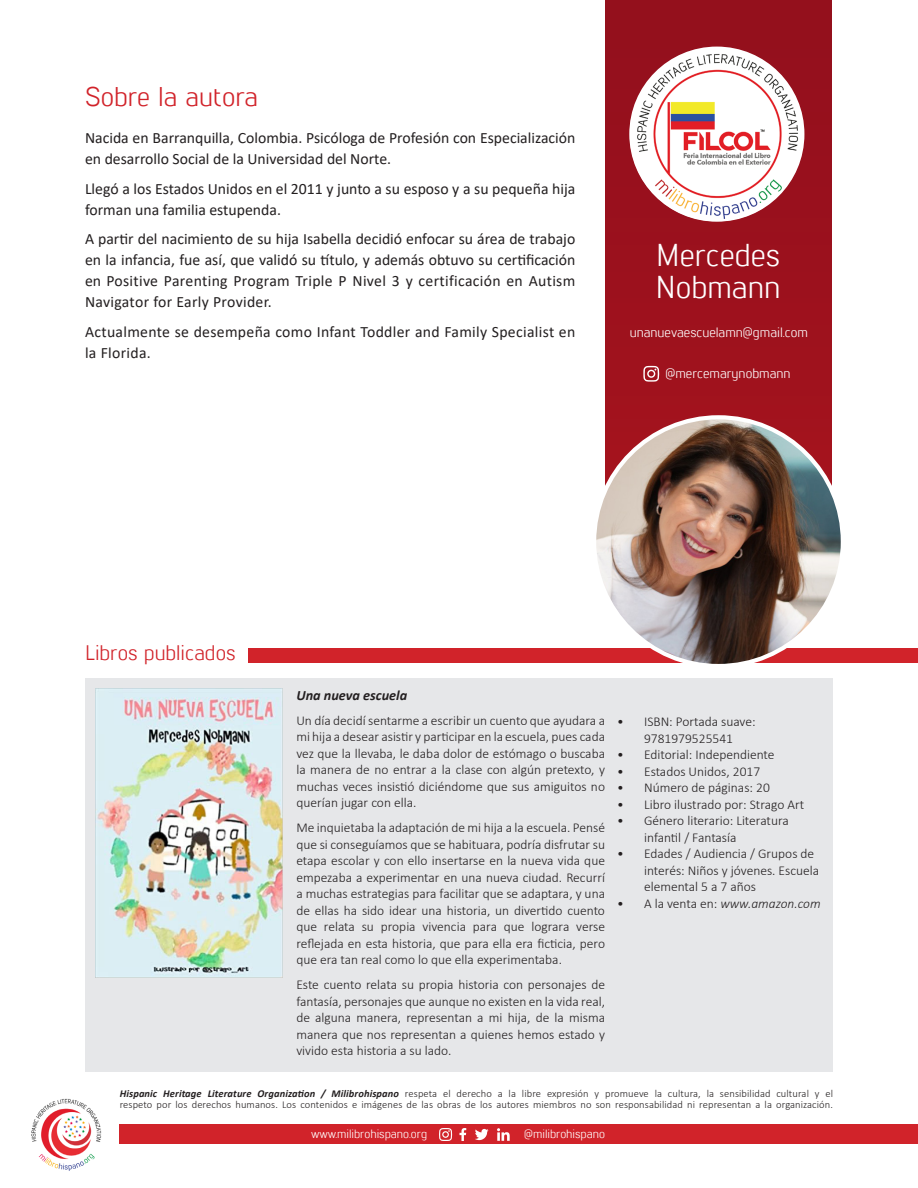
<style>
.page{position:relative;width:918px;height:1188px;background:#fff}
.page>*{position:absolute;margin:0;border:0;box-sizing:border-box;transform-origin:0 0}
.t1{font:31.5px "Lintel";color:#fff}
.t2{font:27px "Lintel";color:#d1232a}
.t3{font:21px "Lintel";color:#d1232a}
.t4{font:15.75px/21px "Calibri";color:#231f20}
.t5{font:15.75px/21px "Calibri";letter-spacing:.02em;color:#231f20}
.t6{font:italic 700 14.25px "Calibri";color:#231f20}
.t7{font:300 13.5px/16.5px "Calibri";color:#231f20;text-align:justify}
.t8{font:13.5px "Lintel";color:#fff}
.t9{font:italic 300 13.5px "Calibri";color:#231f20}
.t10{font:12px "Lintel";color:#fff}
.t11{font:300 10.5px/10.5px "Calibri";letter-spacing:.01em;color:#231f20}
.s1{font-style:normal}
.s2{font-weight:700;font-style:italic}
</style>
<div class="page">
<div style="left:120px;top:1124px;width:798px;height:20px;background:#d1232a"></div>
<img style="left:30px;top:1098px;width:74px;height:73px;border-radius:37px">
<svg style="left:439px;top:1128px;width:13px;height:13px"></svg>
<svg style="left:475px;top:1129px;width:14px;height:11px"></svg>
<svg style="left:459px;top:1128px;width:7px;height:13px"></svg>
<svg style="left:497px;top:1128px;width:13px;height:13px"></svg>
<div style="left:248px;top:648px;width:670px;height:14px;background:#d1232a"></div>
<div style="left:85px;top:678px;width:748px;height:393px;background:#e6e7e9"></div>
<img style="left:95px;top:688px;width:188px;height:289px">
<div style="left:605px;top:0;width:227px;height:564px;background:#9c111d"></div>
<img style="left:594px;top:417px;width:249px;height:249px;border-radius:124px">
<svg style="left:643px;top:366px;width:16px;height:16px"></svg>
<img style="left:629px;top:47px;width:175px;height:175px;border-radius:88px">
<p class="t2" style="left:85px;top:78px;width:175px">Sobre la autora</p>
<p class="t4" style="left:85px;top:127px;width:492px">Nacida en Barranquilla, Colombia. Psicóloga de Profesión con Especialización en desarrollo Social de la Universidad del Norte.</p>
<p class="t4" style="left:85px;top:178px;width:492px">Llegó a los Estados Unidos en el 2011 y junto a su esposo y a su pequeña hija forman una familia estupenda.</p>
<p class="t4" style="left:85px;top:228px;width:492px;text-align:justify">A partir del nacimiento de su hija Isabella decidió enfocar su área de trabajo en la infancia, fue así, que validó su título, y además obtuvo su certificación en Positive Parenting Program Triple P Nivel 3 y certificación en Autism Navigator for Early Provider.</p>
<p class="t5" style="left:85px;top:321px;width:492px">Actualmente se desempeña como Infant Toddler and Family Specialist en la Florida.</p>
<p class="t8" style="left:630px;top:323px;width:180px">unanuevaescuelamn@gmail.com</p>
<p class="t8" style="left:665px;top:364px;width:127px">@mercemarynobmann</p>
<p class="t1" style="left:656px;top:234px;width:126px">Mercedes</p>
<p class="t1" style="left:656px;top:265px;width:126px">Nobmann</p>
<p class="t3" style="left:85px;top:638px;width:152px">Libros publicados</p>
<p class="t6" style="left:296px;top:685px;width:112px">Una nueva escuela</p>
<p class="t7" style="left:296px;top:712px;width:310px">Un día decidí sentarme a escribir un cuento que ayudara a mi hija a desear asistir y participar en la escuela, pues cada vez que la llevaba, le daba dolor de estómago o buscaba la manera de no entrar a la clase con algún pretexto, y muchas veces insistió diciéndome que sus amiguitos no querían jugar con ella.</p>
<p class="t7" style="left:296px;top:819px;width:310px">Me inquietaba la adaptación de mi hija a la escuela. Pensé que si conseguíamos que se habituara, podría disfrutar su etapa escolar y con ello insertarse en la nueva vida que empezaba a experimentar en una nueva ciudad. Recurrí a muchas estrategias para facilitar que se adaptara, y una de ellas ha sido idear una historia, un divertido cuento que relata su propia vivencia para que lograra verse reflejada en esta historia, que para ella era ficticia, pero que era tan real como lo que ella experimentaba.</p>
<p class="t7" style="left:296px;top:976px;width:310px">Este cuento relata su propia historia con personajes de fantasía, personajes que aunque no existen en la vida real, de alguna manera, representan a mi hija, de la misma manera que nos representan a quienes hemos estado y vivido esta historia a su lado.</p>
<p class="t7" style="left:617px;top:713px;width:140px;text-align:center">• ISBN: Portada suave:<br>9781979525541</p>
<p class="t7" style="left:617px;top:746px;width:159px">• Editorial: Independiente</p>
<p class="t7" style="left:617px;top:763px;width:145px">• Estados Unidos, 2017</p>
<p class="t7" style="left:617px;top:779px;width:154px">• Número de páginas: 20</p>
<p class="t7" style="left:617px;top:796px;width:189px">• Libro ilustrado por: Strago Art</p>
<p class="t7" style="left:644px;top:812px;width:146px;text-indent:-27px">• Género literario: Literatura infantil / Fantasía</p>
<p class="t7" style="left:644px;top:845px;width:177px;text-align:left;text-indent:-27px">• Edades / Audiencia / Grupos de interés: Niños y jóvenes. Escuela elemental 5 a 7 años</p>
<p class="t9" style="left:617px;top:895px;width:205px"><span class="s1">• A la venta en:</span> www.amazon.com</p>
<p class="t11" style="left:120px;top:1089px;width:715px"><span class="s2">Hispanic Heritage Literature Organization / Milibrohispano</span> respeta el derecho a la libre expresión y promueve la cultura, la sensibilidad cultural y el respeto por los derechos humanos. Los contenidos e imágenes de las obras de los autores miembros no son responsabilidad ni representan a la organización.</p>
<p class="t10" style="left:311px;top:1126px;width:118px">www.milibrohispano.org</p>
<p class="t10" style="left:524px;top:1126px;width:82px">@milibrohispano</p>
</div>
